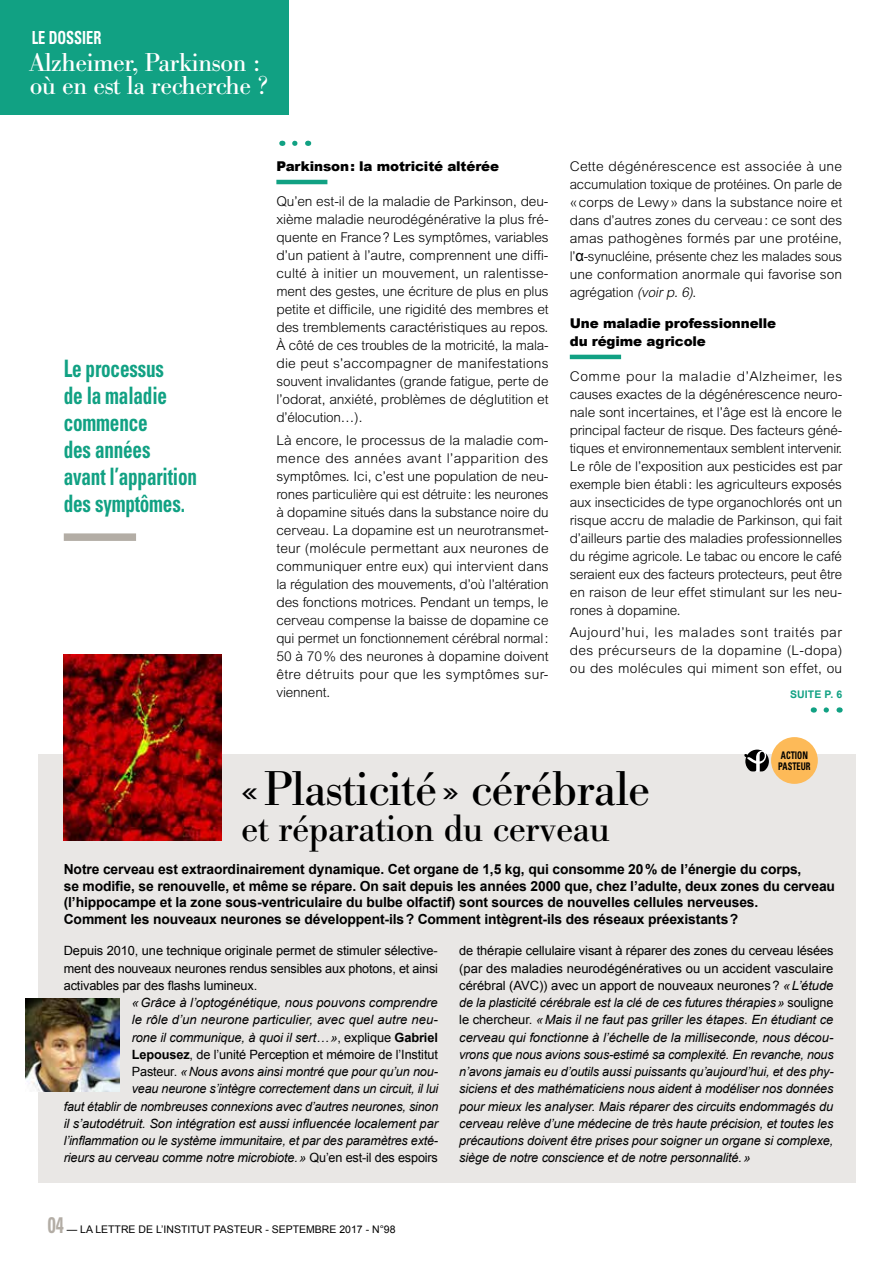
<style>
.page{position:relative;width:893px;height:1263px;background:#fff}
.page>*{position:absolute;margin:0;border:0;box-sizing:border-box;transform-origin:0 0}
.t1{font:48px "Bodoni BE";letter-spacing:-.01em;color:#000}
.t2{font:37.5px "Bodoni BE";letter-spacing:-.01em;color:#000}
.t3{font:25.5px/22.5px "Bodoni BE";letter-spacing:-.015em;color:#fff}
.t4{font:700 condensed 24px/27px "Univers LT Std";letter-spacing:-.01em;color:#11a183;scale:.8 1}
.t5{font:700 condensed 18px "Univers LT Std";color:#fff;scale:.8 1}
.t6{font:700 13.8px/16.5px "Arial";letter-spacing:-.01em;color:#000}
.t7{font:300 13.5px/18px "Arial MT Std";letter-spacing:.005em;color:#000;text-align:justify}
.t8{font:900 13.5px/18px "Arial";letter-spacing:-.01em;color:#000}
.t9{font:italic 12.75px/17.2px "Arial";letter-spacing:-.01em;color:#000;text-align:right}
.t10{font:12.75px/17.2px "Arial";letter-spacing:-.01em;color:#000;text-align:justify}
.t11{font:10.5px "Arial";color:#000}
.t12{font:700 condensed 10.5px/10.5px "Univers LT Std";color:#000;scale:.8 1}
.t13{font:700 10.5px "Arial";letter-spacing:.01em;color:#11a183}
.s1{font-family:"Arial";font-weight:400;font-size:15px}
.s2{font-style:italic}
.s3{font-style:normal}
.s4{font-weight:700;font-style:normal}
.s5{font-family:"Univers LT Std";font-weight:700;font-stretch:condensed;font-size:22.5px;color:#b3ada5}
</style>
<div class="page">
<hr style="left:892px;top:0;width:1px;height:1263px;background:#d4e5de">
<hr style="left:570px;top:355px;width:51px;height:4px;background:#11a183">
<svg style="left:295px;top:141px;width:3px;height:5px"></svg>
<hr style="left:276px;top:180px;width:51px;height:4px;background:#11a183">
<hr style="left:892px;top:981px;width:1px;height:201px;background:#11a183">
<div style="left:38px;top:754px;width:818px;height:428px;background:#e9e7e5"></div>
<div style="left:771px;top:737px;width:47px;height:47px;background:#fdba58;border-radius:50%"></div>
<svg style="left:746px;top:749px;width:23px;height:23px"></svg>
<svg style="left:744px;top:750px;width:25px;height:21px"></svg>
<img style="left:26px;top:998px;width:93px;height:94px">
<svg style="left:826px;top:707px;width:3px;height:6px"></svg>
<div style="left:64px;top:533px;width:72px;height:8px;background:#b3ada5"></div>
<img style="left:64px;top:655px;width:157px;height:186px">
<div style="left:0;top:0;width:289px;height:115px;background:#11a183"></div>
<h3 class="t5" style="left:32px;top:27px;width:89px">LE DOSSIER</h3>
<h3 class="t3" style="left:30px;top:52px;width:239px">Alzheimer, Parkinson : où en est la recherche ?</h3>
<h3 class="t4" style="left:64px;top:355px;width:168px">Le processus<br>de la maladie commence<br>des années avant l’apparition des symptômes.</h3>
<p class="t8" style="left:276px;top:157px;width:224px">Parkinson: la motricité altérée</p>
<p class="t7" style="left:276px;top:192px;width:274px">Qu’en est-il de la maladie de Parkinson, deu&shy;xième maladie neurodégénérative la plus fré&shy;quente en France? Les symptômes, variables d’un patient à l’autre, comprennent une diffi&shy;culté à initier un mouvement, un ralentisse&shy;ment des gestes, une écriture de plus en plus petite et difficile, une rigidité des membres et des tremblements caractéristiques au repos.<br>À côté de ces troubles de la motricité, la mala&shy;die peut s’accompagner de manifestations souvent invalidantes (grande fatigue, perte de l’odorat, anxiété, problèmes de déglutition et d’élocution…).</p>
<p class="t7" style="left:276px;top:431px;width:274px">Là encore, le processus de la maladie com&shy;mence des années avant l’apparition des symptômes. Ici, c’est une population de neu&shy;rones particulière qui est détruite: les neurones à dopamine situés dans la substance noire du cerveau. La dopamine est un neurotransmet&shy;teur (molécule permettant aux neurones de communiquer entre eux) qui intervient dans la régulation des mouvements, d’où l’altération des fonctions motrices. Pendant un temps, le cerveau compense la baisse de dopamine ce qui permet un fonctionnement cérébral normal:<br>50 à 70% des neurones à dopamine doivent être détruits pour que les symptômes sur&shy;viennent.</p>
<p class="t7" style="left:570px;top:158px;width:274px">Cette dégénérescence est associée à une accumulation toxique de protéines. On parle de «corps de Lewy» dans la substance noire et dans d’autres zones du cerveau: ce sont des amas pathogènes formés par une protéine, l’<span class="s1">α</span>-synucléine, présente chez les malades sous une conformation anormale qui favorise son agrégation <span class="s2">(voirp.6)</span>.</p>
<p class="t8" style="left:570px;top:314px;width:208px">Une maladie professionnelle du régime agricole</p>
<p class="t7" style="left:570px;top:367px;width:274px">Comme pour la maladie d’Alzheimer, les causes exactes de la dégénérescence neuro&shy;nale sont incertaines, et l’âge est là encore le principal facteur de risque. Des facteurs géné&shy;tiques et environnementaux semblent intervenir.<br>Le rôle de l’exposition aux pesticides est par exemple bien établi: les agriculteurs exposés aux insecticides de type organochlorés ont un risque accru de maladie de Parkinson, qui fait d’ailleurs partie des maladies professionnelles du régime agricole. Le tabac ou encore le café seraient eux des facteurs protecteurs, peut être en raison de leur effet stimulant sur les neu&shy;rones à dopamine.</p>
<p class="t7" style="left:570px;top:624px;width:274px">Aujourd’hui, les malades sont traités par des précurseurs de la dopamine (L-dopa) ou des molécules qui miment son effet, ou</p>
<p class="t13" style="left:790px;top:689px;width:54px">SUITE P. 6</p>
<h1 class="t1" style="left:241px;top:761px;width:410px">«Plasticité» cérébrale</h1>
<h2 class="t2" style="left:241px;top:807px;width:370px">et réparation du cerveau</h2>
<p class="t12" style="left:778px;top:750px;width:42px">ACTION<br>PASTEUR</p>
<p class="t6" style="left:64px;top:861px;width:773px">Notre cerveau est extraordinairement dynamique. Cet organe de 1,5 kg, qui consomme 20% de l’énergie du corps,<br>se modifie, se renouvelle, et même se répare. On sait depuis les années 2000 que, chez l’adulte, deux zones du cerveau (l’hippocampe et la zone sous-ventriculaire du bulbe olfactif) sont sources de nouvelles cellules nerveuses.<br>Comment les nouveaux neurones se développent-ils? Comment intègrent-ils des réseaux préexistants?</p>
<p class="t10" style="left:64px;top:942px;width:376px">Depuis 2010, une technique originale permet de stimuler sélective&shy;ment des nouveaux neurones rendus sensibles aux photons, et ainsi activables par des flashs lumineux.</p>
<p class="t9" style="left:64px;top:994px;width:376px">«Grâce à l’optogénétique, nous pouvons comprendre<br>le rôle d’un neurone particulier, avec quel autre neu-<br>rone il communique, à quoi il sert…»<span class="s3">, explique</span> <span class="s4">Gabriel<br>Lepousez</span><span class="s3">, de l’unité Perception et mémoire de l’Institut<br>Pasteur.</span> «Nous avons ainsi montré que pour qu’un nou-<br>veau neurone s’intègre correctement dans un circuit, il lui<br>faut établir de nombreuses connexions avec d’autres neurones, sinon il s’autodétruit. Son intégration est aussi influencée localement par l’inflammation ou le système immunitaire, et par des paramètres exté&shy;rieurs au cerveau comme notre microbiote.» <span class="s3">Qu’en est-il des espoirs</span></p>
<p class="t9" style="left:459px;top:942px;width:376px;text-align:justify"><span class="s3">de thérapie cellulaire visant à réparer des zones du cerveau lésées (par des maladies neurodégénératives ou un accident vasculaire cérébral (AVC)) avec un apport de nouveaux neurones?</span> «L’étude de la plasticité cérébrale est la clé de ces futures thérapies» <span class="s3">souligne le chercheur.</span> «Mais il ne faut pas griller les étapes. En étudiant ce cerveau qui fonctionne à l’échelle de la milliseconde, nous décou&shy;vrons que nous avions sous-estimé sa complexité. En revanche, nous n’avons jamais eu d’outils aussi puissants qu’aujourd’hui, et des phy&shy;siciens et des mathématiciens nous aident à modéliser nos données pour mieux les analyser. Mais réparer des circuits endommagés du cerveau relève d’une médecine de très haute précision, et toutes les précautions doivent être prises pour soigner un organe si complexe, siège de notre conscience et de notre personnalité.»</p>
<p class="t11" style="left:48px;top:1224px;width:349px"><span class="s5">04</span> — LA LETTRE DE L’INSTITUT PASTEUR - SEPTEMBRE 2017 - N°98</p>
</div>
